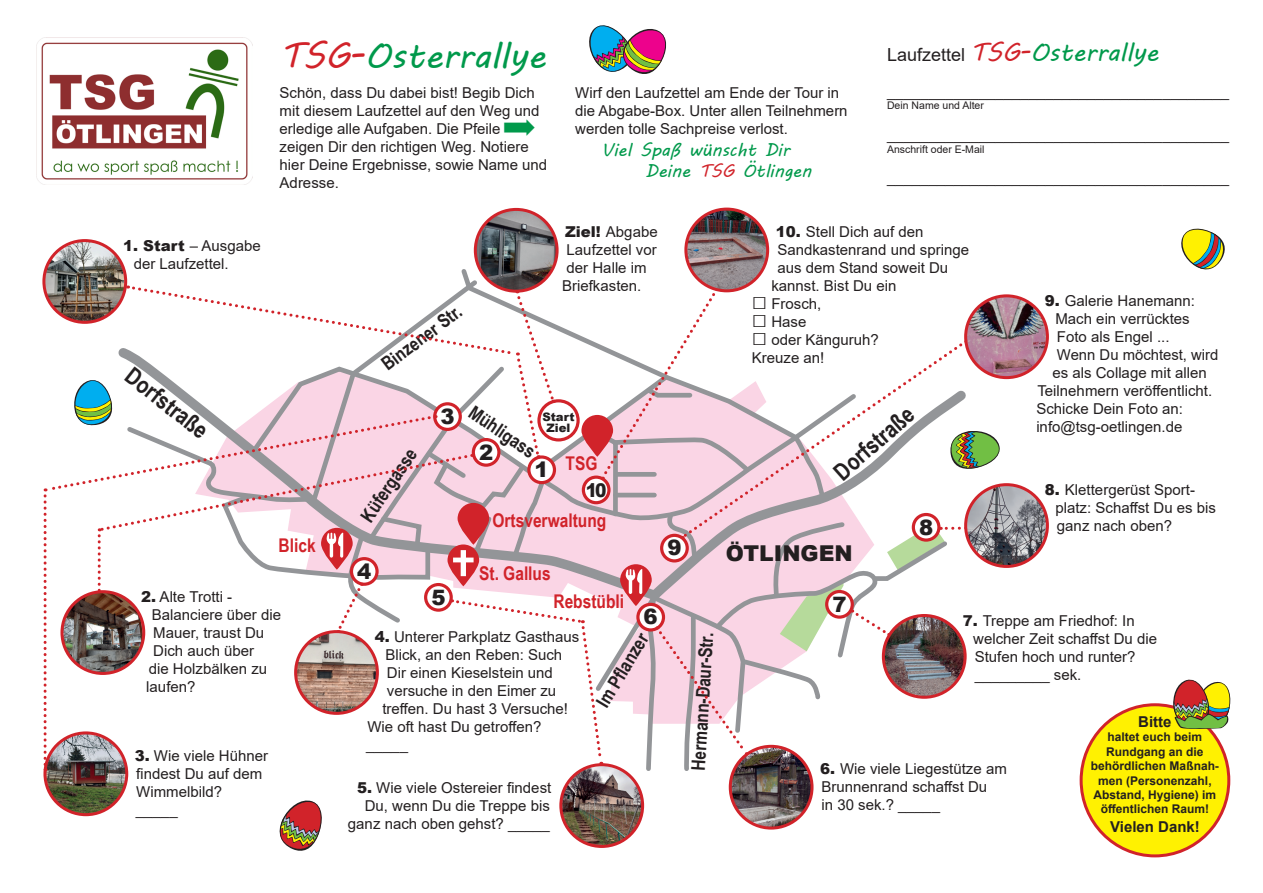
<style>
.page{position:relative;width:1263px;height:893px;background:#fff}
.page>*{position:absolute;margin:0;border:0;box-sizing:border-box;transform-origin:0 0}
.t1{font:36px "MV Boli";color:#00994b}
.t2{font:25.5px "MV Boli";color:#00994b}
.t3{font:700 23.7px "Arial Narrow";color:#231f20}
.t4{font:900 21.9px "Arial";color:#231f20}
.t5{font:900 21.15px "Arial";color:#231f20}
.t6{font:700 18.9px "Arial Narrow";color:#231f20}
.t7{font:700 18.9px "Arial Narrow";color:#d1232a}
.t8{font:900 18.9px "Arial";color:#231f20;scale:.9 1}
.t9{font:18px "MV Boli";color:#00994b}
.t10{font:15px/18px "Arial";color:#231f20}
.t11{font:700 15px "Arial";color:#231f20}
.t12{font:700 12px/14.4px "Arial";color:#231f20;text-align:center}
.t13{font:900 11.7px "Arial";color:#231f20}
.t14{font:10.5px "Arial";color:#231f20}
.s1{font-weight:900}
.s2{color:#d1232a}
.s3{font-family:"Arial";font-size:18px;color:#231f20}
.s4{font-size:25.5px}
</style>
<div class="page">
<img style="left:37px;top:37px;width:216px;height:147px">
<img style="left:45px;top:733px;width:82px;height:82px;border-radius:41px">
<div style="left:43px;top:731px;width:85px;height:85px;border:3px solid #d1232a;border-radius:50%"></div>
<img style="left:561px;top:765px;width:82px;height:81px;border-radius:41px">
<div style="left:559px;top:763px;width:85px;height:85px;border:3px solid #d1232a;border-radius:50%"></div>
<img style="left:731px;top:773px;width:80px;height:55px">
<div style="left:729px;top:745px;width:84px;height:85px;border:3px solid #d1232a;border-radius:50%"></div>
<img style="left:966px;top:485px;width:81px;height:81px;border-radius:40px">
<div style="left:964px;top:483px;width:85px;height:85px;border:3px solid #d1232a;border-radius:50%"></div>
<img style="left:1002px;top:297px;width:45px;height:81px">
<div style="left:964px;top:294px;width:85px;height:85px;border:3px solid #d1232a;border-radius:50%"></div>
<img style="left:686px;top:210px;width:82px;height:66px">
<div style="left:684px;top:208px;width:85px;height:84px;border:3px solid #d1232a;border-radius:50%"></div>
<img style="left:475px;top:210px;width:81px;height:66px">
<div style="left:474px;top:208px;width:85px;height:85px;border:3px solid #d1232a;border-radius:50%"></div>
<img style="left:45px;top:241px;width:80px;height:35px">
<div style="left:42px;top:239px;width:85px;height:85px;border:3px solid #d1232a;border-radius:50%"></div>
<div style="left:1081px;top:705px;width:148px;height:151px;background:#fff101;border-radius:50%"></div>
<div style="left:1079px;top:703px;width:151px;height:154px;border:3px solid #d1232a;border-radius:50%"></div>
<svg style="left:1172px;top:679px;width:59px;height:50px"></svg>
<svg style="left:1181px;top:228px;width:44px;height:42px"></svg>
<svg style="left:44px;top:276px;width:958px;height:497px"></svg>
<svg style="left:279px;top:800px;width:43px;height:51px"></svg>
<svg style="left:589px;top:25px;width:77px;height:49px"></svg>
<p class="t10" style="left:134px;top:236px;width:128px;text-indent:-10px"><span class="s1">1. Start</span> – Ausgabe der Laufzettel.</p>
<p class="t3" style="left:139px;top:359px;width:100px;rotate:38deg">Dorfstraße</p>
<p class="t1" style="left:280px;top:31px;width:267px"><span class="s2">TSG-</span>Osterrallye</p>
<p class="t10" style="left:280px;top:84px;width:269px">Schön, dass Du dabei bist! Begib Dich mit diesem Laufzettel auf den Weg und erledige alle Aufgaben. Die Pfeile zeigen Dir den richtigen Weg. Notiere hier Deine Ergebnisse, sowie Name und<br>Adresse.</p>
<p class="t10" style="left:575px;top:84px;width:274px">Wirf den Laufzettel am Ende der Tour in die Abgabe-Box. Unter allen Teilnehmern werden tolle Sachpreise verlost.</p>
<p class="t9" style="left:602px;top:137px;width:190px">Viel Spaß wünscht Dir</p>
<p class="t9" style="left:645px;top:159px;width:167px">Deine <span class="s2">TSG</span> Ötlingen</p>
<p class="t2" style="left:887px;top:35px;width:273px"><span class="s3">Laufzettel</span> <span class="s2">TSG-</span>Osterrallye</p>
<p class="t10" style="left:887px;top:82px;width:343px">_________________________________________</p>
<p class="t14" style="left:887px;top:98px;width:98px">Dein Name und Alter</p>
<p class="t10" style="left:887px;top:126px;width:343px">_________________________________________</p>
<p class="t14" style="left:887px;top:142px;width:99px">Anschrift oder E-Mail</p>
<p class="t10" style="left:887px;top:169px;width:343px">_________________________________________</p>
<p class="t7" style="left:279px;top:531px;width:39px">Blick</p>
<p class="t6" style="left:375px;top:355px;width:96px;rotate:-37deg">Binzener Str.</p>
<p class="t10" style="left:565px;top:223px;width:94px"><span class="s1">Ziel!</span> Abgabe</p>
<p class="t10" style="left:567px;top:241px;width:92px">Laufzettel vor</p>
<p class="t10" style="left:567px;top:259px;width:82px">der Halle im</p>
<p class="t10" style="left:562px;top:277px;width:81px">Briefkasten.</p>
<p class="t6" style="left:353px;top:512px;width:86px;rotate:-56deg">Küfergasse</p>
<p class="t5" style="left:357px;top:556px;width:16px">4</p>
<p class="t5" style="left:440px;top:401px;width:16px">3</p>
<p class="t6" style="left:479px;top:399px;width:77px;rotate:34deg">Mühligass</p>
<p class="t13" style="left:542px;top:408px;width:34px">Start</p>
<p class="t13" style="left:547px;top:420px;width:25px">Ziel</p>
<p class="t5" style="left:479px;top:437px;width:16px">2</p>
<p class="t7" style="left:566px;top:449px;width:33px">TSG</p>
<p class="t5" style="left:535px;top:454px;width:16px">1</p>
<p class="t8" style="left:586px;top:476px;width:24px">10</p>
<p class="t7" style="left:492px;top:506px;width:115px">Ortsverwaltung</p>
<p class="t7" style="left:479px;top:559px;width:73px">St. Gallus</p>
<p class="t5" style="left:667px;top:532px;width:16px">9</p>
<p class="t10" style="left:776px;top:223px;width:149px"><span class="s1">10.</span> Stell Dich auf den</p>
<p class="t10" style="left:777px;top:241px;width:193px">Sandkastenrand und springe</p>
<p class="t10" style="left:777px;top:259px;width:172px">aus dem Stand soweit Du</p>
<p class="t10" style="left:771px;top:277px;width:127px">kannst. Bist Du ein</p>
<p class="t10" style="left:752px;top:295px;width:71px"><span class="s4">□</span> Frosch,</p>
<p class="t10" style="left:752px;top:313px;width:56px"><span class="s4">□</span> Hase</p>
<p class="t10" style="left:752px;top:331px;width:129px"><span class="s4">□</span> oder Känguruh?</p>
<p class="t10" style="left:752px;top:349px;width:74px">Kreuze an!</p>
<p class="t3" style="left:825px;top:461px;width:100px;rotate:-41deg">Dorfstraße</p>
<p class="t4" style="left:726px;top:538px;width:128px">ÖTLINGEN</p>
<p class="t5" style="left:919px;top:512px;width:16px">8</p>
<p class="t10" style="left:1055px;top:292px;width:141px;text-indent:-10px"><span class="s1">9.</span> Galerie Hanemann:<br>Mach ein verrücktes<br>Foto als Engel ...</p>
<p class="t10" style="left:1057px;top:346px;width:163px">Wenn Du möchtest, wird</p>
<p class="t10" style="left:1052px;top:364px;width:156px">es als Collage mit allen</p>
<p class="t10" style="left:1037px;top:382px;width:176px">Teilnehmern veröffentlicht.</p>
<p class="t10" style="left:1036px;top:400px;width:148px">Schicke Dein Foto an:</p>
<p class="t10" style="left:1036px;top:418px;width:148px">info@tsg-oetlingen.de</p>
<p class="t10" style="left:1055px;top:480px;width:162px;text-indent:-10px"><span class="s1">8.</span> Klettergerüst Sport&shy;platz: Schaffst Du es bis ganz nach oben?</p>
<p class="t10" style="left:141px;top:587px;width:92px"><span class="s1">2.</span> Alte Trotti -</p>
<p class="t10" style="left:152px;top:605px;width:131px">Balanciere über die<br>Mauer, traust Du<br>Dich auch über</p>
<p class="t10" style="left:149px;top:659px;width:120px">die Holzbälken zu</p>
<p class="t10" style="left:146px;top:677px;width:51px">laufen?</p>
<p class="t10" style="left:135px;top:746px;width:135px"><span class="s1">3.</span> Wie viele Hühner</p>
<p class="t10" style="left:136px;top:764px;width:127px">findest Du auf dem</p>
<p class="t10" style="left:136px;top:782px;width:87px">Wimmelbild?</p>
<p class="t10" style="left:136px;top:800px;width:43px">_____</p>
<p class="t5" style="left:431px;top:582px;width:16px">5</p>
<p class="t7" style="left:553px;top:587px;width:72px">Rebstübli</p>
<p class="t5" style="left:644px;top:601px;width:16px">6</p>
<p class="t10" style="left:375px;top:627px;width:206px"><span class="s1">4.</span> Unterer Parkplatz Gasthaus</p>
<p class="t10" style="left:385px;top:645px;width:178px">Blick, an den Reben: Such</p>
<p class="t10" style="left:387px;top:663px;width:167px">Dir einen Kieselstein und</p>
<p class="t10" style="left:387px;top:681px;width:171px">versuche in den Eimer zu</p>
<p class="t10" style="left:382px;top:699px;width:187px">treffen. Du hast 3 Versuche!</p>
<p class="t10" style="left:367px;top:717px;width:175px">Wie oft hast Du getroffen?</p>
<p class="t10" style="left:366px;top:735px;width:43px">_____</p>
<p class="t10" style="left:348px;top:778px;width:205px;text-align:right"><span class="s1">5.</span> Wie viele Ostereier findest<br>Du, wenn Du die Treppe bis ganz nach oben gehst? _____</p>
<p class="t6" style="left:589px;top:698px;width:84px;rotate:-59deg">Im Pflanzer</p>
<p class="t6" style="left:683px;top:769px;width:139px;rotate:-86deg">Hermann-Daur-Str.</p>
<p class="t5" style="left:832px;top:589px;width:16px">7</p>
<p class="t10" style="left:973px;top:611px;width:185px;text-indent:-10px"><span class="s1">7.</span> Treppe am Friedhof: In welcher Zeit schaffst Du die<br>Stufen hoch und runter?</p>
<p class="t10" style="left:975px;top:665px;width:108px">_________ sek.</p>
<p class="t10" style="left:820px;top:760px;width:188px"><span class="s1">6.</span> Wie viele Liegestütze am</p>
<p class="t10" style="left:821px;top:778px;width:167px">Brunnenrand schaffst Du</p>
<p class="t10" style="left:821px;top:796px;width:120px">in 30 sek.? _____</p>
<p class="t11" style="left:1138px;top:711px;width:35px">Bitte</p>
<p class="t12" style="left:1107px;top:730px;width:96px">haltet euch beim</p>
<p class="t12" style="left:1106px;top:745px;width:99px">Rundgang an die</p>
<p class="t12" style="left:1091px;top:759px;width:130px">behördlichen Maßnah&shy;men (Personenzahl,<br>Abstand, Hygiene) im öffentlichen Raum!</p>
<p class="t11" style="left:1110px;top:816px;width:91px">Vielen Dank!</p>
</div>
